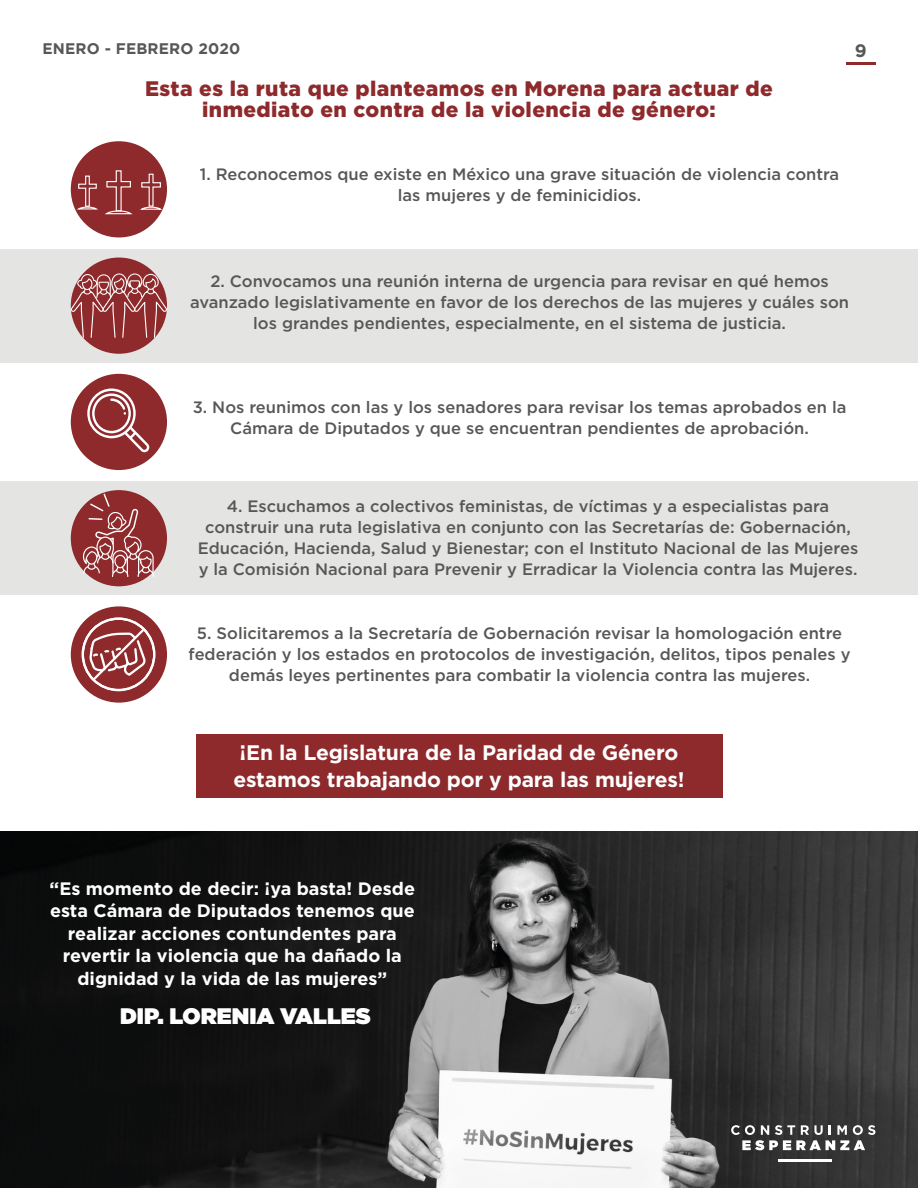
<style>
.page{position:relative;width:918px;height:1188px;background:#fff}
.page>*{position:absolute;margin:0;border:0;box-sizing:border-box;transform-origin:0 0}
.portadacintillo{font:900 22.5px "Gotham";color:#fff}
.t1{font:900 21px/21px "Gotham";letter-spacing:.02em;color:#8e2a2c;text-align:center}
.portadacintillo-2{font:700 21px/27px "Gotham";letter-spacing:-.01em;color:#fff}
.t2{font:700 18px/22.5px "Gotham";color:#fff;text-align:center}
.t3{font:700 18px "Gotham";color:#575756}
.t4{font:500 16.5px/21px "Gotham";color:#575756;text-align:center}
.t5{font:700 15.3px "Gotham";letter-spacing:.01em;color:#575756}
</style>
<div class="page">
<hr style="left:846px;top:63px;width:29px;height:2px;background:#8e2a2c">
<div style="left:0;top:249px;width:918px;height:113px;background:#e4e4e3"></div>
<div style="left:0;top:482px;width:918px;height:113px;background:#e4e4e3"></div>
<div style="left:196px;top:734px;width:526px;height:64px;background:#8e2a2c"></div>
<img style="left:0;top:831px;width:918px;height:357px">
<svg style="left:731px;top:1125px;width:144px;height:25px"></svg>
<hr style="left:779px;top:1159px;width:53px;height:2px;background:#fff">
<div style="left:71px;top:141px;width:96px;height:96px;background:#8e2a2c;border-radius:50%"></div>
<div style="left:71px;top:258px;width:96px;height:96px;background:#8e2a2c;border-radius:50%"></div>
<div style="left:71px;top:374px;width:96px;height:96px;background:#8e2a2c;border-radius:50%"></div>
<div style="left:71px;top:490px;width:96px;height:96px;background:#8e2a2c;border-radius:50%"></div>
<div style="left:71px;top:606px;width:96px;height:97px;background:#8e2a2c;border-radius:50%"></div>
<svg style="left:83px;top:494px;width:71px;height:83px"></svg>
<svg style="left:71px;top:273px;width:96px;height:65px"></svg>
<svg style="left:87px;top:388px;width:62px;height:64px"></svg>
<svg style="left:82px;top:618px;width:73px;height:73px"></svg>
<svg style="left:140px;top:173px;width:22px;height:37px"></svg>
<svg style="left:75px;top:170px;width:57px;height:45px"></svg>
<p class="t5" style="left:43px;top:39px;width:199px">ENERO - FEBRERO 2020</p>
<p class="t3" style="left:855px;top:39px;width:13px">9</p>
<p class="t1" style="left:145px;top:78px;width:629px">Esta es la ruta que planteamos en Morena para actuar de inmediato en contra de la violencia de género:</p>
<p class="t4" style="left:200px;top:164px;width:641px">1. Reconocemos que existe en México una grave situación de violencia contra las mujeres y de feminicidios.</p>
<p class="t4" style="left:190px;top:270px;width:661px">2. Convocamos una reunión interna de urgencia para revisar en qué hemos avanzado legislativamente en favor de los derechos de las mujeres y cuáles son los grandes pendientes, especialmente, en el sistema de justicia.</p>
<p class="t4" style="left:193px;top:396px;width:655px">3. Nos reunimos con las y los senadores para revisar los temas aprobados en la<br>Cámara de Diputados y que se encuentran pendientes de aprobación.</p>
<p class="t4" style="left:198px;top:496px;width:662px">4. Escuchamos a colectivos feministas, de víctimas y a especialistas para construir una ruta legislativa en conjunto con las Secretarías de: Gobernación, Educación, Hacienda, Salud y Bienestar; con el Instituto Nacional de las Mujeres y la Comisión Nacional para Prevenir y Erradicar la Violencia contra las Mujeres.</p>
<p class="t4" style="left:189px;top:622px;width:663px">5. Solicitaremos a la Secretaría de Gobernación revisar la homologación entre federación y los estados en protocolos de investigación, delitos, tipos penales y demás leyes pertinentes para combatir la violencia contra las mujeres.</p>
<p class="portadacintillo-2" style="left:234px;top:738px;width:452px">¡En la Legislatura de la Paridad de Género estamos trabajando por y para las mujeres!</p>
<p class="t2" style="left:50px;top:877px;width:367px">“Es momento de decir: ¡ya basta! Desde esta Cámara de Diputados tenemos que realizar acciones contundentes para revertir la violencia que ha dañado la dignidad y la vida de las mujeres”</p>
<p class="portadacintillo" style="left:120px;top:1000px;width:252px">DIP. LORENIA VALLES</p>
</div>
